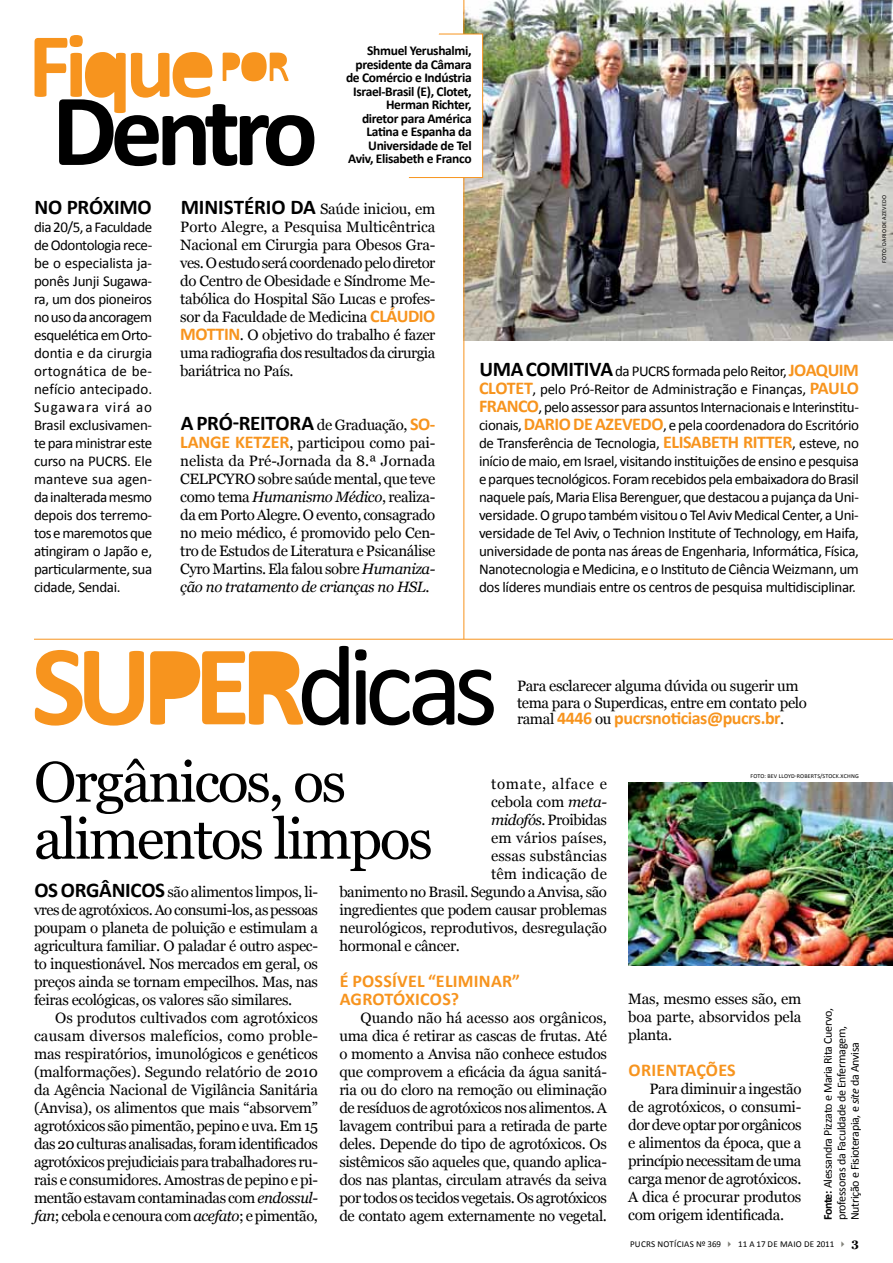
<style>
.page{position:relative;width:893px;height:1263px;background:#fff}
.page>*{position:absolute;margin:0;border:0;box-sizing:border-box;transform-origin:0 0}
.t1{font:57px/57px "Georgia";letter-spacing:-.04em;color:#000}
.t2{font:700 21px "Calibri";letter-spacing:-.015em;color:#000}
.t3{font:700 18px/18px "Calibri";letter-spacing:.005em;color:#f7941e}
.t4{font:700 18px "Calibri";letter-spacing:-.025em;color:#f7941e}
.t5{font:15px/18px "Georgia";letter-spacing:-.025em;color:#000;text-align:justify}
.t6{font:15px/18px "Calibri";letter-spacing:-.025em;color:#000;text-align:justify}
.t7{font:15px "Georgia";letter-spacing:.01em;color:#000}
.t8{font:15px "Georgia";color:#000}
.t9{font:15px "Georgia";letter-spacing:.05em;color:#000}
.t10{font:700 13.5px/13.5px "Calibri";letter-spacing:-.025em;color:#000;text-align:right}
.t11{font:12px/13.5px "Calibri";letter-spacing:-.025em;color:#000}
.t12{font:9px "Calibri";letter-spacing:.02em;color:#000}
.t13{font:6px "Calibri";letter-spacing:.03em;color:#000}
.s1{font-family:"Calibri";font-weight:700;font-size:21px}
.s2{font-family:"Calibri";font-weight:700;font-size:18px;color:#f7941e}
.s3{font-family:"Georgia";font-weight:400;font-size:15px}
.s4{font-size:18px;color:#f7941e}
.s5{font-style:italic}
.s6{font-weight:700;font-size:21px}
.s7{font-weight:700;font-size:18px;color:#f7941e}
.s8{font-family:"Georgia";font-weight:400;font-size:15px;color:#000}
.s9{font-weight:700}
.s10{color:#818179}
.s11{font-family:"Georgia";font-weight:700;font-size:12px}
</style>
<div class="page">
<img style="left:464px;top:0;width:429px;height:340px">
<hr style="left:34px;top:639px;width:859px;height:1px;background:#f7941e">
<svg style="left:150px;top:646px;width:344px;height:79px"></svg>
<svg style="left:35px;top:650px;width:109px;height:76px"></svg>
<hr style="left:463px;top:0;width:1px;height:639px;background:#f7941e">
<svg style="left:35px;top:35px;width:279px;height:131px"></svg>
<img style="left:628px;top:782px;width:265px;height:184px">
<div style="left:332px;top:34px;width:151px;height:144px;background:#fff;border:1px solid #f7941e"></div>
<svg style="left:332px;top:33px;width:110px;height:145px"></svg>
<h2 class="t2" style="left:34px;top:193px;width:116px">No próximo</h2>
<p class="t6" style="left:34px;top:218px;width:120px">dia 20/5, a Faculdade de Odontologia rece&shy;be o especialista ja&shy;ponês Junji Sugawa&shy;ra, um dos pioneiros no uso da ancoragem esquelética em Orto&shy;dontia e da cirurgia ortognática de be&shy;nefício antecipado.<br>Sugawara virá ao Brasil exclusivamen&shy;te para ministrar este curso na PUCRS. Ele manteve sua agen&shy;da inalterada mesmo depois dos terremo&shy;tos e maremotos que atingiram o Japão e, particularmente, sua cidade, Sendai.</p>
<p class="t10" style="left:346px;top:44px;width:127px">Shmuel Yerushalmi, presidente da Câmara de Comércio e Indústria<br>Israel-Brasil (E), Clotet,<br>Herman Richter,<br>diretor para América<br>Latina e Espanha da<br>Universidade de Tel<br>Aviv, Elisabeth e Franco</p>
<p class="t5" style="left:180px;top:200px;width:257px;text-indent:44px"><span class="s1">stério da</span> Saúde iniciou, em Porto Alegre, a Pesquisa Multicêntrica Nacional em Cirurgia para Obesos Gra&shy;ves. O estudo será coordenado pelo diretor do Centro de Obesidade e Síndrome Me&shy;tabólica do Hospital São Lucas e profes&shy;sor da Faculdade de Medicina <span class="s2">CLÁUDIO MOTT IN</span>. O objetivo do trabalho é fazer uma radiografia dos resultados da cirurgia bariátrica no País.</p>
<h2 class="t2" style="left:181px;top:409px;width:256px">A Pró-Reitora <span class="s3">de Graduação,</span> <span class="s4">SO-</span></h2>
<p class="t5" style="left:180px;top:434px;width:257px"><span class="s2">LANGE KETZER</span>, participou como pai&shy;nelista da Pré-Jornada da 8.ª Jornada CELPCYRO sobre saúde mental, que teve como tema <span class="s5">Humanismo Médico</span>, realiza&shy;da em Porto Alegre. O evento, consagrado no meio médico, é promovido pelo Cen&shy;tro de Estudos de Literatura e Psicanálise Cyro Martins. Ela falou sobre <span class="s5">Humaniza&shy;ção no tratamento de crianças no HSL</span>.</p>
<h2 class="t2" style="left:181px;top:193px;width:12px">Mini</h2>
<p class="t6" style="left:479px;top:362px;width:381px;text-align:left"><span class="s6">Uma comitiva</span> da PUCRS formada pelo Reitor, <span class="s7">JOAQUIM CLOTET</span>, pelo Pró-Reitor de Administração e Finanças, <span class="s7">PAULO FRANCO</span>, pelo assessor para assuntos I nternacionais e I nterinstitu&shy;cionais, <span class="s7">DARIO DE AZEVEDO</span>, e pela coordenadora do Escritório de Transferência de Tecnologia, <span class="s7">ELISABETH RITTER</span></p>
<p class="t6" style="left:479px;top:434px;width:381px;text-indent:313px">, esteve, no início de maio, em Israel, visitando instituições de ensino e pesquisa e parques tecnológicos. Foram recebidos pela embaixadora do Brasil naquele país, Maria Elisa Berenguer, que destacou a pujança da Uni&shy;versidade. O grupo também visitou o Tel Aviv Medical Center, a Uni&shy;versidade de Tel Aviv, o Technion I nstitute of Technology, em Haifa, universidade de ponta nas áreas de Engenharia, I nformática, Física, Nanotecnologia e Medicina, e o I nstituto de Ciência Weizmann, um dos líderes mundiais entre os centros de pesquisa multidisciplinar.</p>
<p class="t13" style="left:880px;top:263px;width:69px;rotate:-90deg">Foto: Dario de Azevedo</p>
<p class="t5" style="left:517px;top:678px;width:291px;line-height:16.5px">Para esclarecer alguma dúvida ou sugerir um tema para o Superdicas, entre em contato pelo</p>
<p class="t4" style="left:517px;top:707px;width:269px"><span class="s8">ramal</span> 4446 <span class="s8">ou</span> pucrsnoticias@pucrs.br<span class="s8">.</span></p>
<h1 class="t1" style="left:34px;top:755px;width:400px">Orgânicos, os alimentos limpos</h1>
<p class="t9" style="left:491px;top:774px;width:117px">tomate, alface e</p>
<p class="t5" style="left:491px;top:793px;width:117px">cebola com <span class="s5">meta-</span></p>
<p class="t5" style="left:491px;top:811px;width:117px"><span class="s5">midofós</span>. Proibidas</p>
<p class="t7" style="left:491px;top:828px;width:117px">em vários países,</p>
<p class="t8" style="left:491px;top:846px;width:117px">essas substâncias</p>
<p class="t7" style="left:491px;top:864px;width:117px">têm indicação de</p>
<p class="t5" style="left:339px;top:883px;width:269px">banimento no Brasil. Segundo a Anvisa, são</p>
<p class="t5" style="left:339px;top:901px;width:269px">ingredientes que podem causar problemas</p>
<p class="t5" style="left:339px;top:919px;width:269px">neurológicos, reprodutivos, desregulação</p>
<p class="t5" style="left:339px;top:937px;width:122px">hormonal e câncer.</p>
<p class="t3" style="left:340px;top:972px;width:182px">É possível “eliminar” ag rotóxicos?</p>
<p class="t5" style="left:339px;top:1009px;width:269px;text-indent:21px">Quando não há acesso aos orgânicos, uma dica é retirar as cascas de frutas. Até o momento a Anvisa não conhece estudos que comprovem a eficácia da água sanitá&shy;ria ou do cloro na remoção ou eliminação de resíduos de agrotóxicos nos alimentos. A lavagem contribui para a retirada de parte deles. Depende do tipo de agrotóxicos. Os sistêmicos são aqueles que, quando aplica&shy;dos nas plantas, circulam através da seiva por todos os tecidos vegetais. Os agrotóxicos de contato agem externamente no vegetal.</p>
<h2 class="t2" style="left:34px;top:876px;width:89px">Os orgânico</h2>
<p class="t5" style="left:34px;top:883px;width:286px;text-indent:121px"><span class="s1">s</span> são alimentos limpos, li&shy;vres de agrotóxicos. Ao consumi-los, as pessoas poupam o planeta de poluição e estimulam a agricultura familiar. O paladar é outro aspec&shy;to inquestionável. Nos mercados em geral, os preços ainda se tornam empecilhos. Mas, nas feiras ecológicas, os valores são similares.</p>
<p class="t5" style="left:34px;top:1009px;width:286px;text-indent:21px">Os produtos cultivados com agrotóxicos causam diversos malefícios, como proble&shy;mas respiratórios, imunológicos e genéticos (malformações). Segundo relatório de 2010 da Agência Nacional de Vigilância Sanitária (Anvisa), os alimentos que mais “absorvem” agrotóxicos são pimentão, pepino e uva. Em 15 das 20 culturas analisadas, foram identificados agrotóxicos prejudiciais para trabalhadores ru&shy;rais e consumidores. Amostras de pepino e pi&shy;mentão estavam contaminadas com <span class="s5">endossul&shy;fan</span>; cebola e cenoura com <span class="s5">acefato</span>; e pimentão,</p>
<p class="t13" style="left:751px;top:772px;width:58px">Foto: Bev Lloyd-Roberts</p>
<p class="t13" style="left:820px;top:772px;width:40px">/stock.XCHN G</p>
<p class="t5" style="left:628px;top:990px;width:175px">Mas, mesmo esses são, em boa parte, absorvidos pela planta.</p>
<p class="t3" style="left:629px;top:1061px;width:109px">Orientações</p>
<p class="t5" style="left:628px;top:1080px;width:175px;text-indent:21px">Para diminuir a ingestão de agrotóxicos, o consumi&shy;dor deve optar por orgânicos e alimentos da época, que a princípio necessitam de uma carga menor de agrotóxicos.<br>A dica é procurar produtos com origem identificada.</p>
<p class="t11" style="left:821px;top:1220px;width:214px;rotate:-90deg"><span class="s9">Fonte:</span> Alessandra Pizzato e Maria Rita Cuervo, professoras da Faculdade de Enfermagem,<br>N utrição e Fisioterapia, e <span class="s5">site</span> da Anvisa</p>
<p class="t12" style="left:630px;top:1238px;width:164px">PUCRS notícias Nº 369 <span class="s10">✔</span> 11 a 17 de maio</p>
<p class="t12" style="left:804px;top:1238px;width:56px">de 2011 <span class="s10">✔</span> <span class="s11">3</span></p>
</div>
